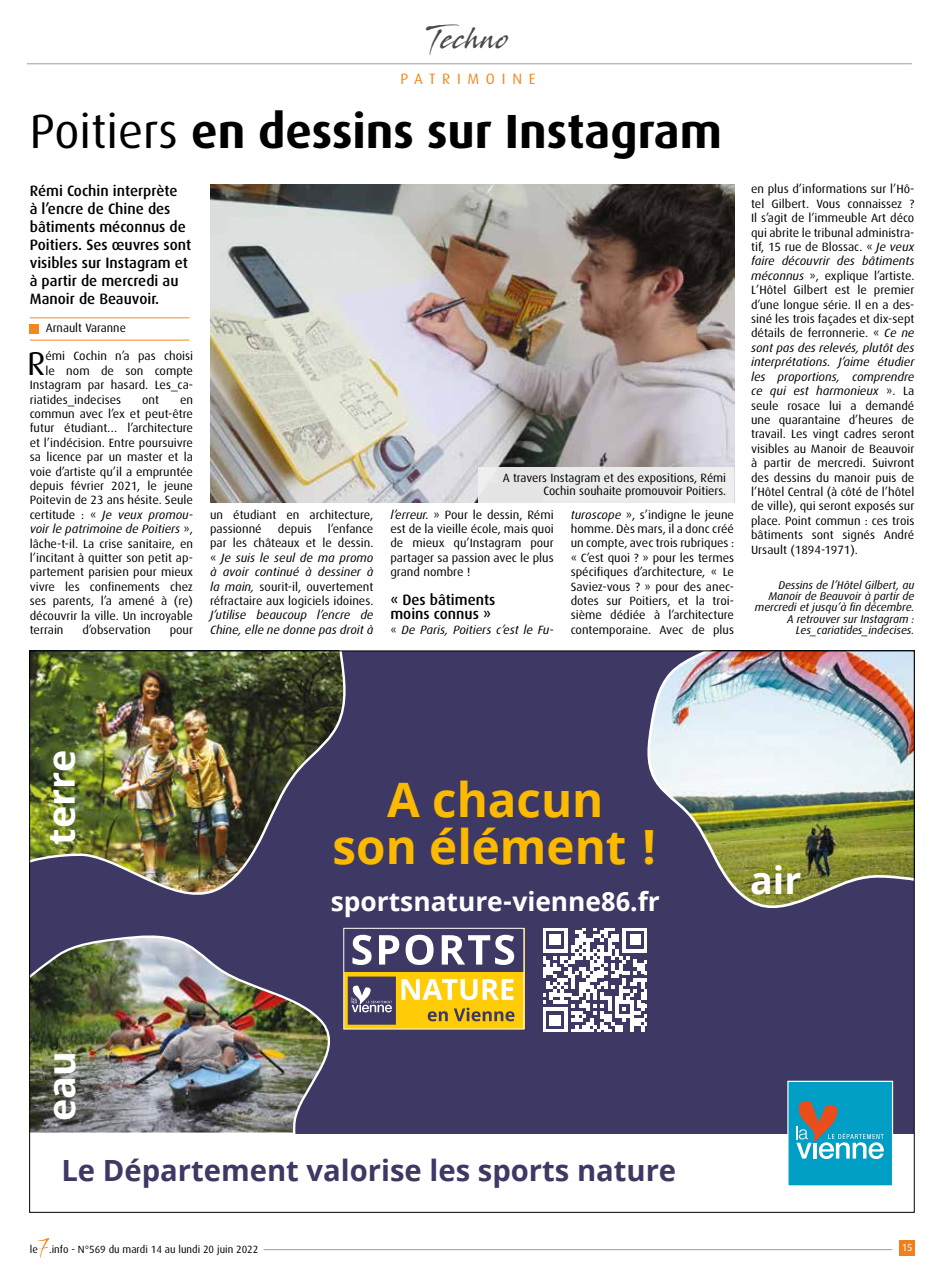
<style>
.page{position:relative;width:936px;height:1276px;background:#fff}
.page>*{position:absolute;margin:0;border:0;box-sizing:border-box;transform-origin:0 0}
.t1{font:700 48px "Dax";color:#000}
.t2{font:700 47.55px/47.1px "Noto Sans";color:#fbba00;text-align:center}
.t3{font:700 37.65px "Noto Sans";color:#fff}
.t4{font:33px "Dax";color:#000}
.t5{font:30px "Stingray";letter-spacing:.04em;color:#4a4a49;scale:.74 1}
.t6{font:700 29.25px "Noto Sans";color:#3e3964}
.t7{font:700 26.4px "Noto Sans";color:#fff}
.t8{font:500 15px/18px "Dax";color:#000}
.t9{font:15px "Dax";letter-spacing:.45em;color:#f18821}
.t10{font:12px/14.4px "Dax";color:#000;text-align:justify}
.t11{font:italic 12px/14.4px "Dax";color:#000}
.t12{font:italic 11.25px/11.2px "Dax";color:#000;text-align:right}
.t13{font:10.5px "Dax";color:#000}
.t14{font:10.2px "Dax";color:#fff}
.s1{font-weight:400}
.s2{font-style:italic}
.s3{font-style:normal}
</style>
<div class="page">
<hr style="left:30px;top:317px;width:159px;height:1px;background:#f18825">
<div style="left:30px;top:324px;width:9px;height:9px;background:#f18821"></div>
<hr style="left:30px;top:340px;width:159px;height:1px;background:#f18825">
<img style="left:210px;top:184px;width:524px;height:319px">
<hr style="left:27px;top:64px;width:884px;height:1px;background:#9d9d9c">
<div style="left:479px;top:467px;width:255px;height:36px;background:#f0f0f0"></div>
<div style="left:30px;top:651px;width:884px;height:482px;background:#3e3964"></div>
<div style="left:787px;top:1081px;width:105px;height:105px;background:#009dc5"></div>
<svg style="left:796px;top:1100px;width:87px;height:59px"></svg>
<div style="left:787px;top:1080px;width:106px;height:106px;border:1px solid #fff"></div>
<svg style="left:543px;top:928px;width:104px;height:103px"></svg>
<div style="left:344px;top:928px;width:180px;height:101px;background:#ffcc07"></div>
<div style="left:344px;top:928px;width:180px;height:43px;background:#3e3964"></div>
<svg style="left:348px;top:976px;width:166px;height:48px"></svg>
<svg style="left:352px;top:934px;width:162px;height:31px"></svg>
<div style="left:343px;top:928px;width:181px;height:101px;border:1px solid #fff"></div>
<img style="left:31px;top:931px;width:314px;height:203px">
<img style="left:647px;top:653px;width:265px;height:255px">
<img style="left:31px;top:653px;width:315px;height:242px">
<div style="left:899px;top:1240px;width:15px;height:15px;background:#f07f1e"></div>
<hr style="left:263px;top:1249px;width:629px;height:1px;background:#9d9d9c">
<svg style="left:38px;top:1238px;width:11px;height:19px"></svg>
<h3 class="t5" style="left:427px;top:18px;width:113px">Techno</h3>
<p class="t9" style="left:400px;top:70px;width:136px">PATRIMOINE</p>
<h1 class="t1" style="left:30px;top:104px;width:693px"><span class="s1">Poitiers</span> en dessins sur Instagram</h1>
<p class="t8" style="left:30px;top:182px;width:163px">Rémi Cochin interprète<br>à l’encre de Chine des bâtiments méconnus de<br>Poitiers. Ses œuvres sont visibles sur Instagram et à partir de mercredi au<br>Manoir de Beauvoir.</p>
<p class="t10" style="left:46px;top:321px;width:82px">Arnault Varanne</p>
<h3 class="t4" style="left:27px;top:345px;width:20px">R</h3>
<p class="t10" style="left:45px;top:349px;width:149px">émi Cochin n’a pas choisi</p>
<p class="t10" style="left:45px;top:363px;width:149px">le nom de son compte</p>
<p class="t10" style="left:30px;top:378px;width:165px">Instagram par hasard. Les_ca-</p>
<p class="t10" style="left:30px;top:392px;width:93px">riatides_indecises</p>
<p class="t10" style="left:142px;top:392px;width:18px">ont</p>
<p class="t10" style="left:30px;top:392px;width:165px;text-indent:150px">en commun avec l’ex et peut-être futur étudiant… l’architecture et l’indécision. Entre poursuivre sa licence par un master et la voie d’artiste qu’il a empruntée depuis février 2021, le jeune Poitevin de 23 ans hésite. Seule certitude : « <span class="s2">Je veux promou&shy;voir le patrimoine de Poitiers</span> », lâche-t-il. La crise sanitaire, en l’incitant à quitter son petit ap&shy;partement parisien pour mieux vivre les confinements chez ses parents, l’a amené à (re) découvrir la ville. Un incroyable terrain</p>
<p class="t10" style="left:82px;top:623px;width:70px">d’observation</p>
<p class="t10" style="left:170px;top:623px;width:25px">pour</p>
<p class="t10" style="left:210px;top:507px;width:165px">un étudiant en architecture, passionné</p>
<p class="t10" style="left:210px;top:522px;width:165px;text-indent:118px">l’enfance par les châteaux et le dessin. « <span class="s2">Je suis le seul de ma promo à avoir continué à dessiner à la main,</span> sourit-il, ouvertement réfractaire aux logiciels idoines.</p>
<p class="t11" style="left:210px;top:608px;width:165px">J’utilise beaucoup l’encre de<br>Chine, elle ne donne pas droit à</p>
<p class="t10" style="left:278px;top:522px;width:35px">depuis</p>
<p class="t10" style="left:502px;top:471px;width:225px;line-height:13.5px;text-align:right">A travers Instagram et des expositions, Rémi<br>Cochin souhaite promouvoir Poitiers.</p>
<p class="t10" style="left:390px;top:507px;width:165px"><span class="s2">l’erreur.</span> » Pour le dessin, Rémi est de la vieille école, mais quoi de mieux qu’Instagram pour partager sa passion avec le plus grand nombre !</p>
<p class="t8" style="left:390px;top:593px;width:106px;line-height:14.4px">« Des bâtiments moins connus »</p>
<p class="t11" style="left:390px;top:622px;width:165px"><span class="s3">«</span> De Paris, Poitiers c’est le Fu-</p>
<p class="t10" style="left:570px;top:507px;width:165px"><span class="s2">turoscope</span> », s’indigne le jeune homme. Dès mars, il a donc créé un compte, avec trois rubriques : « C’est quoi ? » pour les termes spécifiques d’architecture, « Le Saviez-vous ? » pour des anec&shy;dotes sur Poitiers, et la troi&shy;sième dédiée à l’architecture contemporaine. Avec de plus</p>
<p class="t10" style="left:751px;top:182px;width:165px">en plus d’informations sur l’Hô&shy;tel Gilbert. Vous connaissez ?<br>Il s’agit de l’immeuble Art déco qui abrite le tribunal administra&shy;tif, 15 rue de Blossac. « <span class="s2">Je veux faire découvrir des bâtiments méconnus</span> », explique l’artiste.<br>L’Hôtel Gilbert est le premier d’une longue série. Il en a des&shy;siné les trois façades et dix-sept détails de ferronnerie. « <span class="s2">Ce ne sont pas des relevés, plutôt des interprétations. J’aime étudier les proportions, comprendre ce qui est harmonieux</span> ». La seule rosace lui a demandé une quarantaine d’heures de travail. Les vingt cadres seront visibles au Manoir de Beauvoir à partir de mercredi. Suivront des dessins du manoir puis de l’Hôtel Central (à côté de l’hôtel de ville), qui seront exposés sur place. Point commun : ces trois bâtiments sont signés André Ursault (1894-1971).</p>
<p class="t12" style="left:755px;top:579px;width:161px">Dessins de l’Hôtel Gilbert, au<br>Manoir de Beauvoir à partir de mercredi et jusqu’à fin décembre.<br>A retrouver sur Instagram :<br>Les_cariatides_indecises.</p>
<h3 class="t3" style="left:34px;top:844px;width:96px;rotate:-90deg">terre</h3>
<h2 class="t2" style="left:332px;top:777px;width:327px">A chacun<br>son élément !</h2>
<h3 class="t7" style="left:331px;top:882px;width:331px">sportsnature-vienne86.fr</h3>
<h3 class="t3" style="left:750px;top:853px;width:53px">air</h3>
<h3 class="t3" style="left:35px;top:1121px;width:71px;rotate:-90deg">eau</h3>
<h3 class="t6" style="left:61px;top:1149px;width:616px">Le Département valorise les sports nature</h3>
<p class="t13" style="left:30px;top:1243px;width:230px">le .info - N°569 du mardi 14 au lundi 20 juin 2022</p>
<p class="t14" style="left:901px;top:1241px;width:12px">15</p>
</div>
